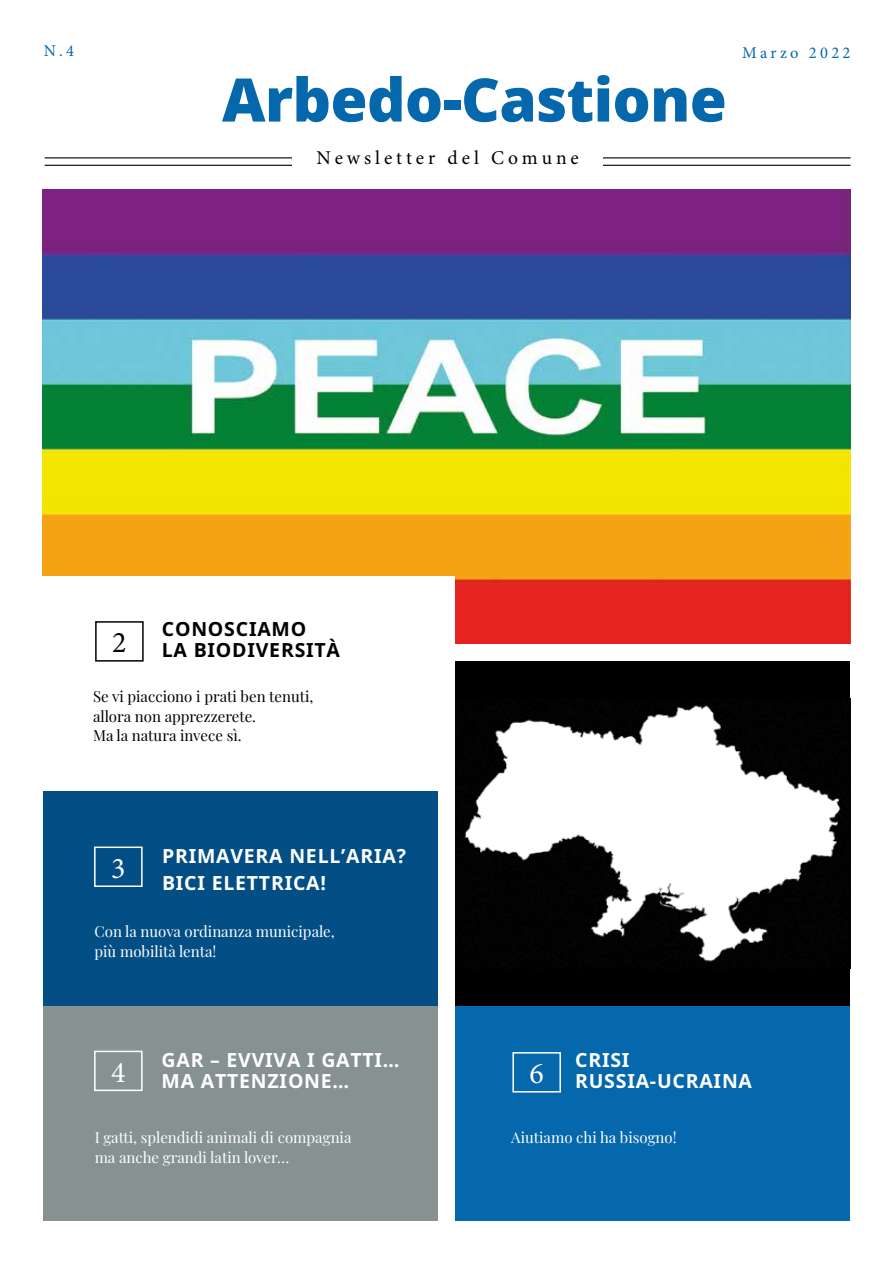
<style>
.page{position:relative;width:893px;height:1263px;background:#fff}
.page>*{position:absolute;margin:0;border:0;box-sizing:border-box;transform-origin:0 0}
.t1{font:900 60px "Noto Sans";letter-spacing:-.01em;color:#0567ac}
.t2{font:30px "Minion Pro";color:#fff}
.t3{font:700 19.5px/21px "Noto Sans";letter-spacing:.04em;color:#fff}
.t4{font:700 19.5px/21px "Noto Sans";letter-spacing:.04em;color:#000}
.t5{font:19.5px "Minion Pro";letter-spacing:.2em;color:#000}
.t6{font:16.5px "Minion Pro";letter-spacing:.2em;color:#0567ac}
.t7{font:15px/19.5px "Playfair Display";color:#fff}
.t8{font:15px/19.5px "Playfair Display";color:#000}
</style>
<div class="page">
<img style="left:43px;top:189px;width:807px;height:454px">
<hr style="left:45px;top:157px;width:805px;height:1px;background:#000">
<hr style="left:45px;top:165px;width:805px;height:1px;background:#000">
<div style="left:292px;top:149px;width:311px;height:37px;background:#fff"></div>
<div style="left:455px;top:662px;width:395px;height:344px;background:#000"></div>
<img style="left:464px;top:705px;width:377px;height:257px">
<div style="left:43px;top:1006px;width:394px;height:214px;background:#869191"></div>
<div style="left:455px;top:1006px;width:395px;height:214px;background:#0567ac"></div>
<div style="left:43px;top:791px;width:394px;height:215px;background:#034e85"></div>
<div style="left:40px;top:576px;width:415px;height:215px;background:#fff"></div>
<div style="left:94px;top:1051px;width:49px;height:40px;border:2px solid #fff"></div>
<div style="left:512px;top:1052px;width:49px;height:40px;border:2px solid #fff"></div>
<div style="left:94px;top:846px;width:49px;height:41px;border:2px solid #fff"></div>
<div style="left:95px;top:621px;width:49px;height:41px;border:2px solid #000"></div>
<p class="t6" style="left:44px;top:40px;width:32px">N.4</p>
<h1 class="t1" style="left:222px;top:54px;width:506px">Arbedo-Castione</h1>
<h3 class="t5" style="left:316px;top:145px;width:264px">Newsletter del Comune</h3>
<p class="t6" style="left:742px;top:41px;width:110px">Marzo 2022</p>
<h3 class="t4" style="left:112px;top:618px;width:229px;text-indent:50px">CONOSCIAMO<br><sup>2</sup> LA BIODIVERSITÀ</h3>
<p class="t8" style="left:93px;top:685px;width:222px">Se vi piacciono i prati ben tenuti, allora non apprezzerete.<br>Ma la natura invece sì.</p>
<h2 class="t2" style="left:111px;top:848px;width:16px">3</h2>
<h3 class="t3" style="left:162px;top:843px;width:246px;line-height:27px">PRIMAVERA NELL’ARIA?<br>BICI ELETTRICA!</h3>
<p class="t7" style="left:94px;top:921px;width:242px">Con la nuova ordinanza municipale, più mobilità lenta!</p>
<h2 class="t2" style="left:111px;top:1052px;width:16px">4</h2>
<h3 class="t3" style="left:162px;top:1049px;width:240px">GAR – EVVIVA I GATTI…<br>MA ATTENZIONE…</h3>
<p class="t7" style="left:95px;top:1126px;width:258px">I gatti, splendidi animali di compagnia ma anche grandi latin lover…</p>
<h3 class="t3" style="left:529px;top:1050px;width:224px;text-indent:46px">CRISI<br><sup>6</sup> RUSSIA-UCRAINA</h3>
<p class="t7" style="left:511px;top:1126px;width:167px">Aiutiamo chi ha bisogno!</p>
</div>
